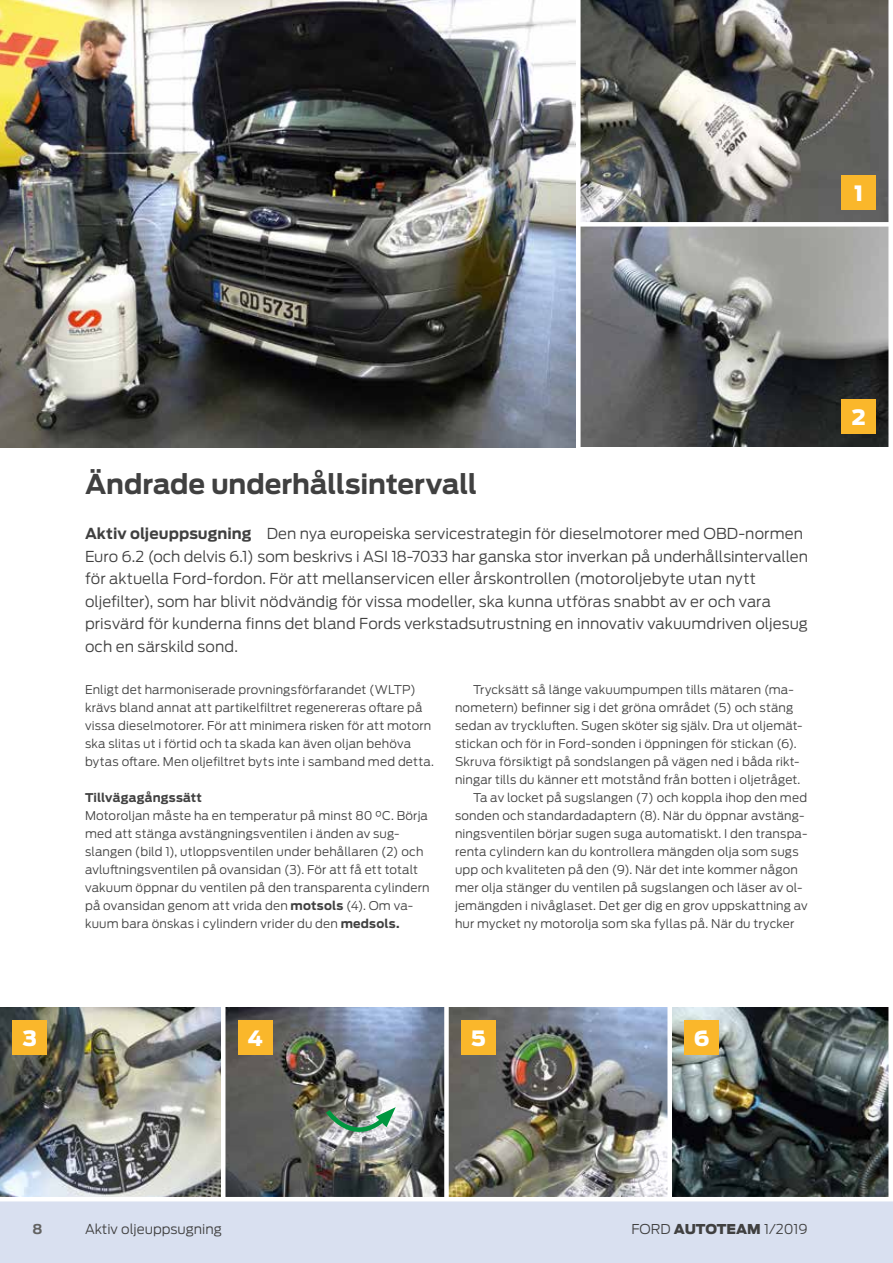
<style>
.page{position:relative;width:893px;height:1263px;background:#fff}
.page>*{position:absolute;margin:0;border:0;box-sizing:border-box;transform-origin:0 0}
.t1{font:700 27px "Ford Antenna";letter-spacing:-.005em;color:#404040}
.t2{font:900 21px "Ford Antenna";color:#fff}
.t3{font:300 15px/22.5px "Ford Antenna";color:#404040}
.t4{font:300 13.5px "Ford Antenna";color:#404040}
.t5{font:700 13.5px "Ford Antenna";color:#636362}
.t6{font:300 12px/18px "Ford Antenna";letter-spacing:.01em;color:#404040}
.t7{font:700 12px "Ford Antenna";letter-spacing:.015em;color:#404040}
.s1{font-weight:700}
.s2{font-weight:900}
</style>
<div class="page">
<div style="left:0;top:1199px;width:893px;height:64px;background:#d9e0f0"></div>
<img style="left:0;top:1008px;width:667px;height:189px">
<img style="left:581px;top:0;width:307px;height:222px">
<img style="left:0;top:0;width:576px;height:448px">
<div style="left:842px;top:175px;width:34px;height:34px;background:#fab72b"></div>
<img style="left:672px;top:1008px;width:216px;height:189px">
<img style="left:581px;top:227px;width:307px;height:219px">
<div style="left:842px;top:400px;width:34px;height:34px;background:#fab72b"></div>
<div style="left:13px;top:1020px;width:34px;height:34px;background:#fab72b"></div>
<div style="left:238px;top:1020px;width:34px;height:34px;background:#fab72b"></div>
<div style="left:461px;top:1020px;width:34px;height:34px;background:#fab72b"></div>
<div style="left:685px;top:1020px;width:34px;height:34px;background:#fab72b"></div>
<hr style="left:0;top:1197px;width:893px;height:4px;background:#fff">
<hr style="left:221px;top:953px;width:4px;height:246px;background:#fff">
<div style="left:444px;top:953px;width:5px;height:246px;background:#fff"></div>
<svg style="left:322px;top:1105px;width:74px;height:30px;background:#7f9c8a"></svg>
<h2 class="t2" style="left:854px;top:173px;width:11px">1</h2>
<h1 class="t1" style="left:85px;top:459px;width:393px">Ändrade underhållsintervall</h1>
<p class="t3" style="left:85px;top:521px;width:724px"><span class="s1">Aktiv oljeuppsugning</span> Den nya europeiska servicestrategin för dieselmotorer med OBD-normen Euro 6.2 (och delvis 6.1) som beskrivs i ASI 18-7033 har ganska stor inverkan på underhållsintervallen för aktuella Ford-fordon. För att mellanservicen eller årskontrollen (motoroljebyte utan nytt oljefilter), som har blivit nödvändig för vissa modeller, ska kunna utföras snabbt av er och vara prisvärd för kunderna finns det bland Fords verkstadsutrustning en innovativ vakuumdriven oljesug och en särskild sond.</p>
<p class="t6" style="left:85px;top:679px;width:350px">Enligt det harmoniserade provningsförfarandet (WLTP) krävs bland annat att partikelfiltret regenereras oftare på vissa dieselmotorer. För att minimera risken för att motorn ska slitas ut i förtid och ta skada kan även oljan behöva bytas oftare. Men oljefiltret byts inte i samband med detta.</p>
<p class="t7" style="left:85px;top:787px;width:118px">Tillvägagångssätt</p>
<p class="t6" style="left:85px;top:805px;width:346px">Motoroljan måste ha en temperatur på minst 80 °C. Börja med att stänga avstängningsventilen i änden av sug&shy;slangen (bild 1), utloppsventilen under behållaren (2) och avluftningsventilen på ovansidan (3). För att få ett totalt vakuum öppnar du ventilen på den transparenta cylindern på ovansidan genom att vrida den <span class="s1">motsols</span> (4). Om va&shy;kuum bara önskas i cylindern vrider du den <span class="s1">medsols.</span></p>
<p class="t6" style="left:473px;top:679px;width:322px">Trycksätt så länge vakuumpumpen tills mätaren (ma-</p>
<p class="t6" style="left:455px;top:697px;width:340px">nometern) befinner sig i det gröna området (5) och stäng</p>
<p class="t6" style="left:455px;top:715px;width:349px">sedan av tryckluften. Sugen sköter sig själv. Dra ut oljemät-</p>
<p class="t6" style="left:455px;top:733px;width:343px">stickan och för in Ford-sonden i öppningen för stickan (6).</p>
<p class="t6" style="left:455px;top:751px;width:346px">Skruva försiktigt på sondslangen på vägen ned i båda rikt-</p>
<p class="t6" style="left:455px;top:769px;width:347px">ningar tills du känner ett motstånd från botten i oljetråget.</p>
<p class="t6" style="left:473px;top:787px;width:336px">Ta av locket på sugslangen (7) och koppla ihop den med</p>
<p class="t6" style="left:455px;top:805px;width:351px">sonden och standardadaptern (8). När du öppnar avstäng-</p>
<p class="t6" style="left:455px;top:823px;width:354px">ningsventilen börjar sugen suga automatiskt. I den transpa-</p>
<p class="t6" style="left:455px;top:841px;width:345px">renta cylindern kan du kontrollera mängden olja som sugs</p>
<p class="t6" style="left:455px;top:859px;width:344px">upp och kvaliteten på den (9). När det inte kommer någon</p>
<p class="t6" style="left:455px;top:877px;width:349px">mer olja stänger du ventilen på sugslangen och läser av ol-</p>
<p class="t6" style="left:455px;top:895px;width:354px">jemängden i nivåglaset. Det ger dig en grov uppskattning av</p>
<p class="t6" style="left:455px;top:913px;width:341px">hur mycket ny motorolja som ska fyllas på. När du trycker</p>
<h2 class="t2" style="left:23px;top:1019px;width:16px">3</h2>
<h2 class="t2" style="left:248px;top:1019px;width:17px">4</h2>
<h2 class="t2" style="left:471px;top:1019px;width:16px">5</h2>
<h2 class="t2" style="left:694px;top:1019px;width:17px">6</h2>
<h2 class="t2" style="left:852px;top:399px;width:16px">2</h2>
<p class="t5" style="left:33px;top:1217px;width:11px">8</p>
<p class="t4" style="left:85px;top:1218px;width:138px">Aktiv oljeuppsugning</p>
<p class="t4" style="left:632px;top:1218px;width:178px">FORD <span class="s2">AUTOTEAM</span> 1/2019</p>
</div>
